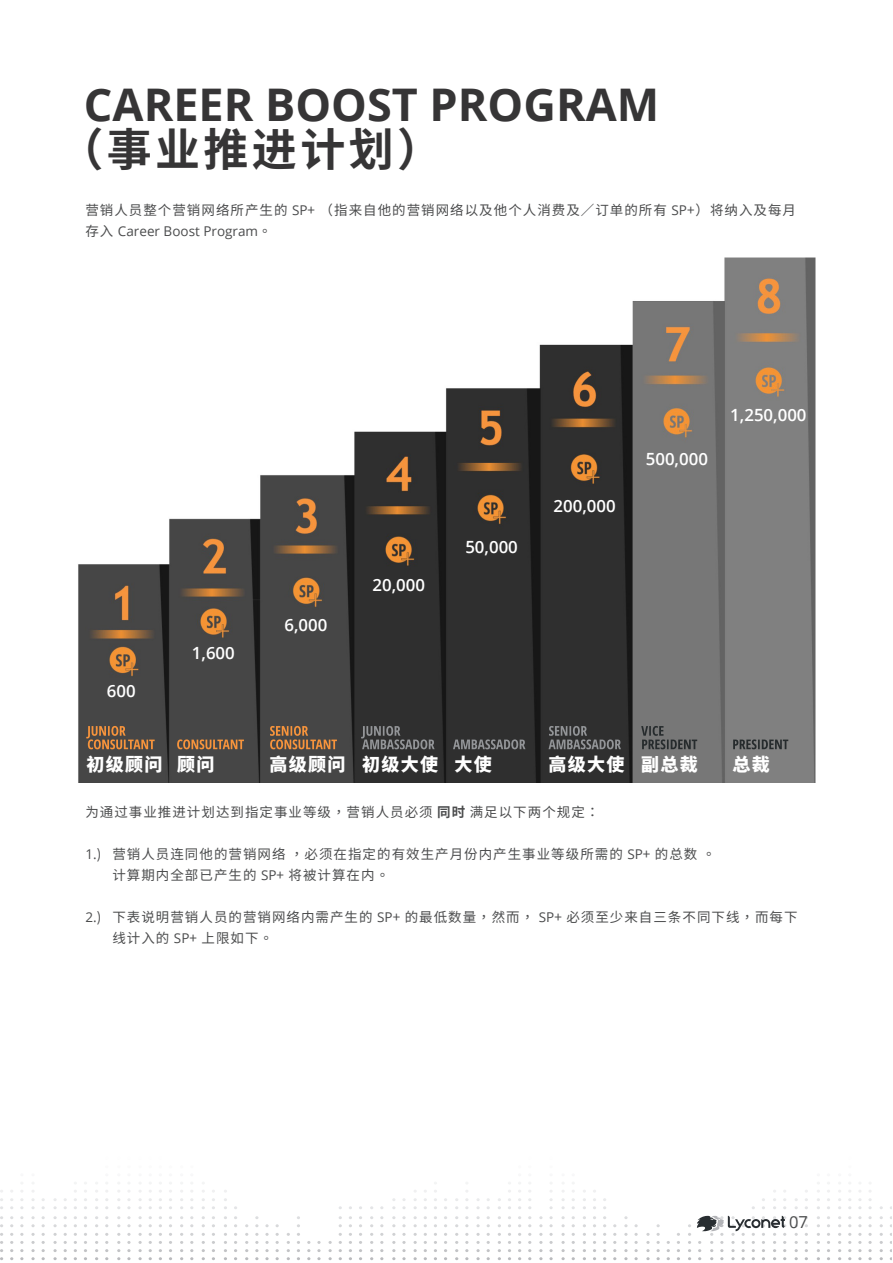
<style>
.page{position:relative;width:893px;height:1263px;background:#fff}
.page>*{position:absolute;margin:0;border:0;box-sizing:border-box;transform-origin:0 0}
.t1{font:700 45px "Open Sans";color:#363536}
.t2{font:700 45px "Noto Sans SC";letter-spacing:.075em;color:#363536}
.t3{font:900 18px "Noto Sans SC";letter-spacing:.075em;color:#fff}
.t4{font:600 16.8px "Open Sans";color:#fff}
.t5{font:16.5px "Open Sans";color:#4b4c4d}
.t6{font:13.5px/21px "Noto Sans SC";letter-spacing:.075em;color:#4b4c4d}
.s1{font-family:"Open Sans"}
.s2{font-family:"Noto Sans HK"}
.s3{font-weight:700}
</style>
<div class="page">
<svg style="left:307px;top:1257px;width:161px;height:3px"></svg>
<svg style="left:697px;top:1216px;width:88px;height:15px"></svg>
<img style="left:78px;top:258px;width:737px;height:525px">
<svg style="left:86px;top:726px;width:69px;height:23px"></svg>
<svg style="left:177px;top:739px;width:67px;height:10px"></svg>
<svg style="left:270px;top:726px;width:67px;height:23px"></svg>
<svg style="left:361px;top:726px;width:74px;height:23px"></svg>
<svg style="left:453px;top:739px;width:72px;height:10px"></svg>
<svg style="left:548px;top:726px;width:73px;height:23px"></svg>
<svg style="left:641px;top:726px;width:56px;height:23px"></svg>
<svg style="left:733px;top:739px;width:55px;height:10px"></svg>
<p class="t1" style="left:84px;top:73px;width:577px">CAREER BOOST PROGRAM</p>
<p class="t2" style="left:58px;top:124px;width:385px">（事业推进计划）</p>
<p class="t6" style="left:85px;top:200px;width:712px">营销人员整个营销网络所产生的 <span class="s1">SP</span>+ （指来自他的营销网络以及他个人消费及／订单的所有 <span class="s1">SP</span>+）将纳入及每月存入 <span class="s1">Career Boost Program</span><span class="s2">。</span></p>
<p class="t4" style="left:107px;top:679px;width:30px">600</p>
<p class="t4" style="left:192px;top:641px;width:44px">1,600</p>
<p class="t4" style="left:284px;top:613px;width:44px">6,000</p>
<p class="t4" style="left:372px;top:573px;width:54px">20,000</p>
<p class="t4" style="left:465px;top:535px;width:54px">50,000</p>
<p class="t4" style="left:554px;top:494px;width:64px">200,000</p>
<p class="t4" style="left:646px;top:448px;width:64px">500,000</p>
<p class="t4" style="left:730px;top:403px;width:78px">1,250,000</p>
<p class="t3" style="left:86px;top:754px;width:78px">初级顾问</p>
<p class="t3" style="left:177px;top:754px;width:39px">顾问</p>
<p class="t3" style="left:270px;top:754px;width:78px">高级顾问</p>
<p class="t3" style="left:362px;top:754px;width:78px">初级大使</p>
<p class="t3" style="left:454px;top:754px;width:39px">大使</p>
<p class="t3" style="left:548px;top:754px;width:78px">高级大使</p>
<p class="t3" style="left:641px;top:754px;width:58px">副总裁</p>
<p class="t3" style="left:732px;top:754px;width:39px">总裁</p>
<p class="t6" style="left:85px;top:802px;width:515px">为通过事业推进计划达到指定事业等级<span class="s2">，</span>营销人员必须<span class="s3">同时</span>满足以下两个规定<span class="s2">：</span></p>
<p class="t6" style="left:112px;top:844px;width:605px;text-indent:-27px"><span class="s1">1.</span>) 营销人员连同他的营销网络<span class="s2">，</span>必须在指定的有效生产月份内产生事业等级所需的 <span class="s1">SP</span>+ 的总数<span class="s2">。</span>计算期内全部已产生的 <span class="s1">SP</span>+ 将被计算在内<span class="s2">。</span></p>
<p class="t6" style="left:112px;top:907px;width:687px;text-indent:-27px"><span class="s1">2.</span>) 下表说明营销人员的营销网络内需产生的 <span class="s1">SP</span>+ 的最低数量<span class="s2">，</span>然而<span class="s2">，</span> <span class="s1">SP</span>+ 必须至少来自三条不同下线<span class="s2">，</span>而每下线计入的 <span class="s1">SP</span>+ 上限如下<span class="s2">。</span></p>
<p class="t5" style="left:789px;top:1210px;width:20px">07</p>
</div>
